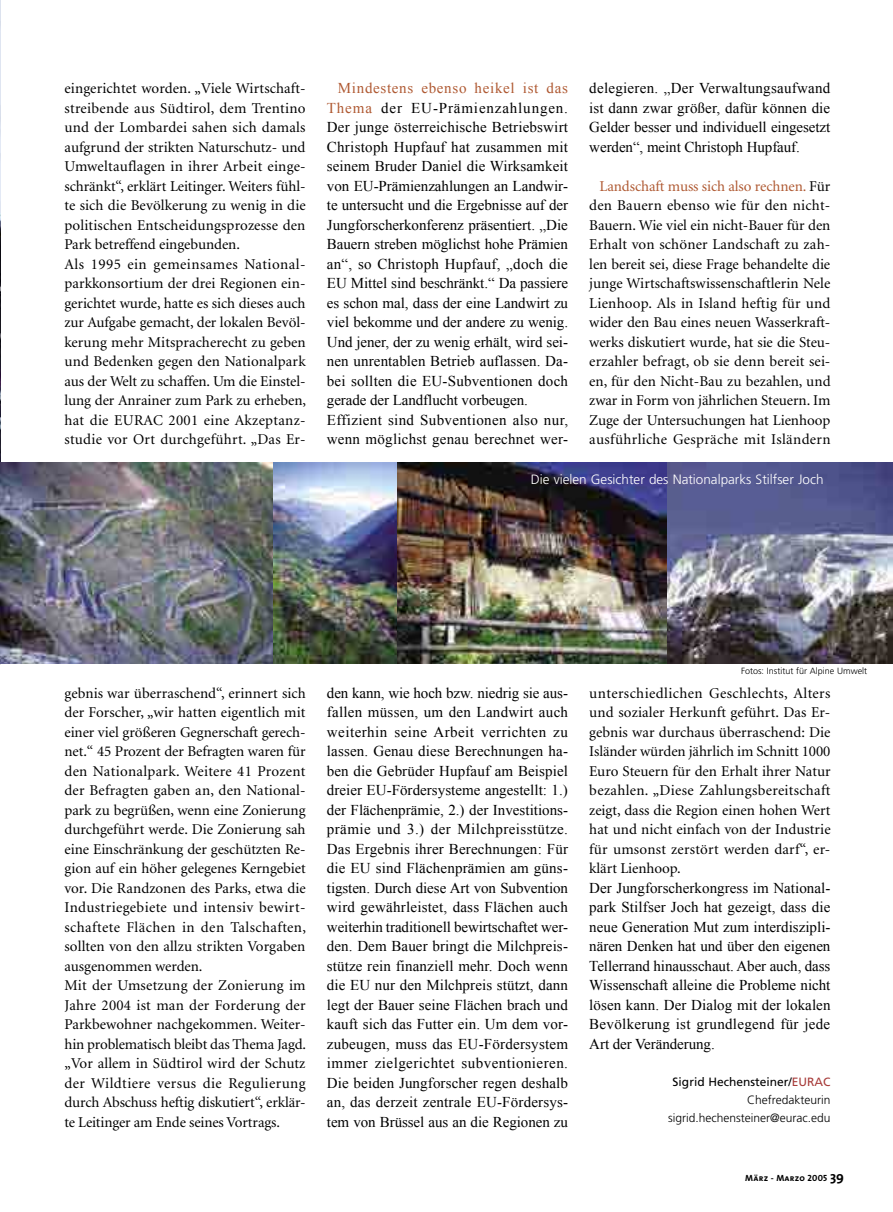
<style>
.page{position:relative;width:893px;height:1212px;background:#fff}
.page>*{position:absolute;margin:0;border:0;box-sizing:border-box;transform-origin:0 0}
.t1{font:15px/19.5px "Minion";letter-spacing:.005em;color:#000}
.t2{font:15px/19.5px "Times New Roman";color:#000;text-align:justify}
.t3{font:300 13.5px "Frutiger";color:#fff}
.t4{font:300 12px/18px "Frutiger";color:#000;text-align:right}
.t5{font:300 9px "Frutiger";color:#000}
.t6{font:9px "The Sans Bold Caps";letter-spacing:.025em;color:#000}
.s1{color:#af5932}
.s2{font-weight:400}
.s3{font-weight:400;color:#a73b39}
.s4{font-family:"The Sans";font-weight:700;font-size:13.5px}
</style>
<div class="page">
<img style="left:0;top:0;width:1px;height:664px">
<img style="left:0;top:463px;width:273px;height:200px">
<img style="left:273px;top:463px;width:124px;height:200px">
<img style="left:666px;top:463px;width:226px;height:200px">
<img style="left:397px;top:463px;width:269px;height:200px">
<p class="t1" style="left:64px;top:79px;width:243px">eingerichtet worden. „Viele Wirtschaft&shy;streibende aus Südtirol, dem Trentino und der Lombardei sahen sich damals aufgrund der strikten Naturschutz- und Umweltauflagen in ihrer Arbeit einge&shy;schränkt“, erklärt Leitinger. Weiters fühl&shy;te sich die Bevölkerung zu wenig in die politischen Entscheidungsprozesse den Park betreffend eingebunden.<br>Als 1995 ein gemeinsames National&shy;parkkonsortium der drei Regionen ein&shy;gerichtet wurde, hatte es sich dieses auch zur Aufgabe gemacht, der lokalen Bevöl&shy;kerung mehr Mitspracherecht zu geben und Bedenken gegen den Nationalpark aus der Welt zu schaffen. Um die Einstel&shy;lung der Anrainer zum Park zu erheben, hat die EURAC 2001 eine Akzeptanz&shy;studie vor Ort durchgeführt. „Das Er-</p>
<p class="t2" style="left:327px;top:78px;width:243px;text-align:left;text-indent:11px"><span class="s1">Mindestens ebenso heikel ist das Thema</span> der EU-Prämienzahlungen.<br>Der junge österreichische Betriebswirt Christoph Hupfauf hat zusammen mit seinem Bruder Daniel die Wirksamkeit von EU-Prämienzahlungen an Landwir&shy;te untersucht und die Ergebnisse auf der Jungforscherkonferenz präsentiert. „Die Bauern streben möglichst hohe Prämien an“, so Christoph Hupfauf, „doch die EU Mittel sind beschränkt.“ Da passiere es schon mal, dass der eine Landwirt zu viel bekomme und der andere zu wenig.<br>Und jener, der zu wenig erhält, wird sei&shy;nen unrentablen Betrieb auflassen. Da&shy;bei sollten die EU-Subventionen doch gerade der Landflucht vorbeugen.<br>Effizient sind Subventionen also nur, wenn möglichst genau berechnet wer-</p>
<p class="t2" style="left:589px;top:78px;width:242px">delegieren. „Der Verwaltungsaufwand ist dann zwar größer, dafür können die Gelder besser und individuell eingesetzt werden“, meint Christoph Hupfauf.</p>
<p class="t1" style="left:589px;top:177px;width:243px;text-align:justify;text-indent:10px"><span class="s1">Landschaft muss sich also rechnen.</span> Für den Bauern ebenso wie für den nicht-Bauern. Wie viel ein nicht-Bauer für den Erhalt von schöner Landschaft zu zah&shy;len bereit sei, diese Frage behandelte die junge Wirtschaftswissenschaftlerin Nele Lienhoop. Als in Island heftig für und wider den Bau eines neuen Wasserkraft&shy;werks diskutiert wurde, hat sie die Steu&shy;erzahler befragt, ob sie denn bereit sei&shy;en, für den Nicht-Bau zu bezahlen, und zwar in Form von jährlichen Steuern. Im Zuge der Untersuchungen hat Lienhoop ausführliche Gespräche mit Isländern</p>
<p class="t3" style="left:530px;top:472px;width:294px">Die vielen Gesichter des Nationalparks Stilfser Joch</p>
<p class="t1" style="left:64px;top:684px;width:243px">gebnis war überraschend“, erinnert sich der Forscher, „wir hatten eigentlich mit einer viel größeren Gegnerschaft gerech&shy;net.“ 45 Prozent der Befragten waren für den Nationalpark. Weitere 41 Prozent der Befragten gaben an, den National&shy;park zu begrüßen, wenn eine Zonierung durchgeführt werde. Die Zonierung sah eine Einschränkung der geschützten Re&shy;gion auf ein höher gelegenes Kerngebiet vor. Die Randzonen des Parks, etwa die Industriegebiete und intensiv bewirt&shy;schaftete Flächen in den Talschaften, sollten von den allzu strikten Vorgaben ausgenommen werden.<br>Mit der Umsetzung der Zonierung im Jahre 2004 ist man der Forderung der Parkbewohner nachgekommen. Weiter&shy;hin problematisch bleibt das Thema Jagd. „Vor allem in Südtirol wird der Schutz der Wildtiere versus die Regulierung durch Abschuss heftig diskutiert“, erklär&shy;te Leitinger am Ende seines Vortrags.</p>
<p class="t2" style="left:327px;top:683px;width:242px">den kann, wie hoch bzw. niedrig sie aus&shy;fallen müssen, um den Landwirt auch weiterhin seine Arbeit verrichten zu lassen. Genau diese Berechnungen ha&shy;ben die Gebrüder Hupfauf am Beispiel dreier EU-Fördersysteme angestellt: 1.) der Flächenprämie, 2.) der Investitions&shy;prämie und 3.) der Milchpreisstütze.<br>Das Ergebnis ihrer Berechnungen: Für die EU sind Flächenprämien am güns&shy;tigsten. Durch diese Art von Subvention wird gewährleistet, dass Flächen auch weiterhin traditionell bewirtschaftet wer&shy;den. Dem Bauer bringt die Milchpreis&shy;stütze rein finanziell mehr. Doch wenn die EU nur den Milchpreis stützt, dann legt der Bauer seine Flächen brach und kauft sich das Futter ein. Um dem vor&shy;zubeugen, muss das EU-Fördersystem immer zielgerichtet subventionieren.<br>Die beiden Jungforscher regen deshalb an, das derzeit zentrale EU-Fördersys&shy;tem von Brüssel aus an die Regionen zu</p>
<p class="t5" style="left:740px;top:666px;width:128px">Fotos: Institut für Alpine Umwelt</p>
<p class="t1" style="left:589px;top:684px;width:243px;text-align:justify">unterschiedlichen Geschlechts, Alters und sozialer Herkunft geführt. Das Er&shy;gebnis war durchaus überraschend: Die Isländer würden jährlich im Schnitt 1000<br>Euro Steuern für den Erhalt ihrer Natur bezahlen. „Diese Zahlungsbereitschaft zeigt, dass die Region einen hohen Wert hat und nicht einfach von der Industrie für umsonst zerstört werden darf“, er&shy;klärt Lienhoop.</p>
<p class="t2" style="left:589px;top:878px;width:242px">Der Jungforscherkongress im National&shy;park Stilfser Joch hat gezeigt, dass die neue Generation Mut zum interdiszipli&shy;nären Denken hat und über den eigenen Tellerrand hinausschaut. Aber auch, dass Wissenschaft alleine die Probleme nicht lösen kann. Der Dialog mit der lokalen Bevölkerung ist grundlegend für jede Art der Veränderung.</p>
<p class="t4" style="left:668px;top:1073px;width:164px"><span class="s2">Sigrid Hechensteiner/</span><span class="s3">EURAC<br></span>Chefredakteurin sigrid.hechensteiner@eurac.edu</p>
<p class="t6" style="left:745px;top:1170px;width:100px">März - Marzo 2005 <span class="s4">39</span></p>
</div>
